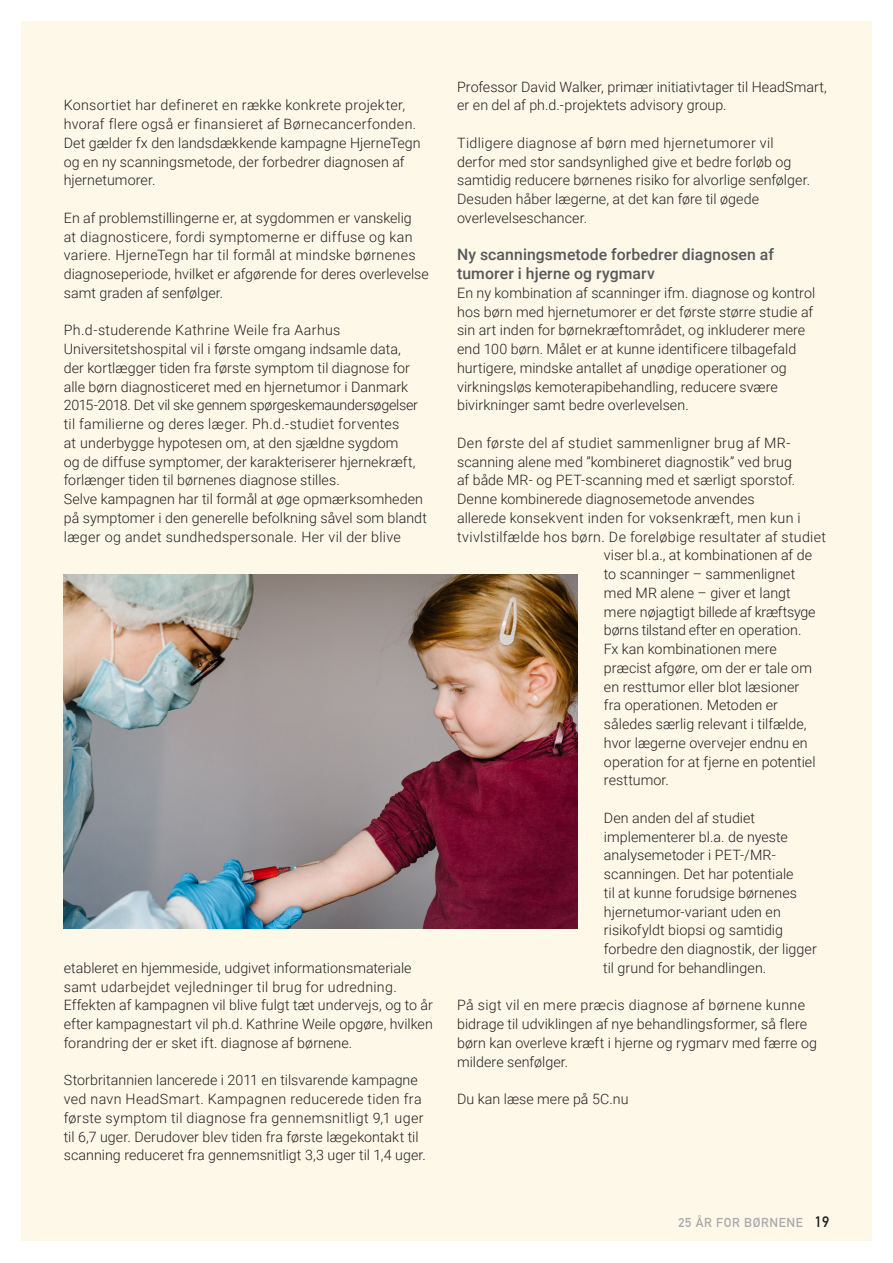
<style>
.page{position:relative;width:893px;height:1263px;background:#fff}
.page>*{position:absolute;margin:0;border:0;box-sizing:border-box;transform-origin:0 0}
.Mellemrubrik{font:500 15.75px/18.8px "Roboto";letter-spacing:.005em;color:#57585a}
.Bodytekst{font:300 14.25px/18.8px "Roboto";letter-spacing:.005em;color:#231f20}
.Bodytekst-2{font:300 14.25px "Roboto";letter-spacing:.025em;color:#231f20}
.t1{font:12.75px "DIN Mittelschrift Std";letter-spacing:.05em;color:#a8a9ad}
.s1{font-size:15px;color:#231f20}
</style>
<div class="page">
<div style="left:21px;top:21px;width:851px;height:1219px;background:#fef8e8"></div>
<img style="left:64px;top:574px;width:513px;height:354px">
<p class="Bodytekst" style="left:64px;top:95px;width:358px">Konsortiet har defineret en række konkrete projekter, hvoraf flere også er finansieret af Børnecancerfonden.<br>Det gælder fx den landsdækkende kampagne HjerneTegn og en ny scanningsmetode, der forbedrer diagnosen af hjernetumorer.</p>
<p class="Bodytekst" style="left:64px;top:208px;width:367px">En af problemstillingerne er, at sygdommen er vanskelig<br>at diagnosticere, fordi symptomerne er diffuse og kan variere. HjerneTegn har til formål at mindske børnenes diagnoseperiode, hvilket er afgørende for deres overlevelse samt graden af senfølger.</p>
<p class="Bodytekst" style="left:64px;top:320px;width:356px">Ph.d-studerende Kathrine Weile fra Aarhus Universitetshospital vil i første omgang indsamle data, der kortlægger tiden fra første symptom til diagnose for alle børn diagnosticeret med en hjernetumor i Danmark 2015-2018. Det vil ske gennem spørgeskemaundersøgelser til familierne og deres læger. Ph.d.-studiet forventes<br>at underbygge hypotesen om, at den sjældne sygdom og de diffuse symptomer, der karakteriserer hjernekræft, forlænger tiden til børnenes diagnose stilles.</p>
<p class="Bodytekst" style="left:64px;top:489px;width:365px">Selve kampagnen har til formål at øge opmærksomheden på symptomer i den generelle befolkning såvel som blandt læger og andet sundhedspersonale. Her vil der blive</p>
<p class="Bodytekst" style="left:64px;top:958px;width:371px">etableret en hjemmeside, udgivet informationsmateriale samt udarbejdet vejledninger til brug for udredning.<br>Effekten af kampagnen vil blive fulgt tæt undervejs, og to år efter kampagnestart vil ph.d. Kathrine Weile opgøre, hvilken forandring der er sket ift. diagnose af børnene.</p>
<p class="Bodytekst" style="left:64px;top:1070px;width:364px">Storbritannien lancerede i 2011 en tilsvarende kampagne ved navn HeadSmart. Kampagnen reducerede tiden fra første symptom til diagnose fra gennemsnitligt 9,1 uger til 6,7 uger. Derudover blev tiden fra første lægekontakt til scanning reduceret fra gennemsnitligt 3,3 uger til 1,4 uger.</p>
<p class="Bodytekst" style="left:457px;top:77px;width:371px">Professor David Walker, primær initiativtager til HeadSmart, er en del af ph.d.-projektets advisory group.</p>
<p class="Bodytekst" style="left:457px;top:133px;width:354px">Tidligere diagnose af børn med hjernetumorer vil derfor med stor sandsynlighed give et bedre forløb og samtidig reducere børnenes risiko for alvorlige senfølger.<br>Desuden håber lægerne, at det kan føre til øgede overlevelseschancer.</p>
<p class="Mellemrubrik" style="left:457px;top:245px;width:318px">Ny scanningsmetode forbedrer diagnosen af tumorer i hjerne og rygmarv</p>
<p class="Bodytekst" style="left:457px;top:283px;width:360px">En ny kombination af scanninger ifm. diagnose og kontrol hos børn med hjernetumorer er det første større studie af sin art inden for børnekræftområdet, og inkluderer mere end 100 børn. Målet er at kunne identificere tilbagefald hurtigere, mindske antallet af unødige operationer og virkningsløs kemoterapibehandling, reducere svære bivirkninger samt bedre overlevelsen.</p>
<p class="Bodytekst-2" style="left:457px;top:433px;width:335px">Den første del af studiet sammenligner brug af MR-</p>
<p class="Bodytekst" style="left:457px;top:452px;width:336px">scanning alene med ”kombineret diagnostik” ved brug</p>
<p class="Bodytekst" style="left:457px;top:470px;width:340px">af både MR- og PET-scanning med et særligt sporstof.</p>
<p class="Bodytekst" style="left:457px;top:489px;width:299px">Denne kombinerede diagnosemetode anvendes</p>
<p class="Bodytekst-2" style="left:457px;top:508px;width:345px">allerede konsekvent inden for voksenkræft, men kun i</p>
<p class="Bodytekst-2" style="left:457px;top:526px;width:370px">tvivlstilfælde hos børn. De foreløbige resultater af studiet</p>
<p class="Bodytekst" style="left:604px;top:545px;width:210px">viser bl.a., at kombinationen af de</p>
<p class="Bodytekst" style="left:604px;top:564px;width:193px">to scanninger – sammenlignet</p>
<p class="Bodytekst" style="left:604px;top:583px;width:188px">med MR alene – giver et langt</p>
<p class="Bodytekst" style="left:604px;top:602px;width:213px">mere nøjagtigt billede af kræftsyge</p>
<p class="Bodytekst" style="left:604px;top:620px;width:199px">børns tilstand efter en operation.</p>
<p class="Bodytekst" style="left:604px;top:639px;width:174px">Fx kan kombinationen mere</p>
<p class="Bodytekst" style="left:604px;top:658px;width:210px">præcist afgøre, om der er tale om</p>
<p class="Bodytekst" style="left:604px;top:677px;width:197px">en resttumor eller blot læsioner</p>
<p class="Bodytekst" style="left:604px;top:695px;width:176px">fra operationen. Metoden er</p>
<p class="Bodytekst" style="left:604px;top:714px;width:204px">således særlig relevant i tilfælde,</p>
<p class="Bodytekst" style="left:604px;top:733px;width:205px">hvor lægerne overvejer endnu en</p>
<p class="Bodytekst" style="left:604px;top:752px;width:213px">operation for at fjerne en potentiel</p>
<p class="Bodytekst" style="left:604px;top:770px;width:67px">resttumor.</p>
<p class="Bodytekst" style="left:603px;top:808px;width:215px">Den anden del af studiet implementerer bl.a. de nyeste analysemetoder i PET-/MR&shy;scanningen. Det har potentiale<br>til at kunne forudsige børnenes hjernetumor-variant uden en risikofyldt biopsi og samtidig forbedre den diagnostik, der ligger til grund for behandlingen.</p>
<p class="Bodytekst" style="left:457px;top:995px;width:361px">På sigt vil en mere præcis diagnose af børnene kunne bidrage til udviklingen af nye behandlingsformer, så flere børn kan overleve kræft i hjerne og rygmarv med færre og mildere senfølger.</p>
<p class="Bodytekst" style="left:457px;top:1089px;width:173px">Du kan læse mere på 5C.nu</p>
<p class="t1" style="left:678px;top:1215px;width:152px">25 ÅR FOR BØRNENE <span class="s1">19</span></p>
</div>
